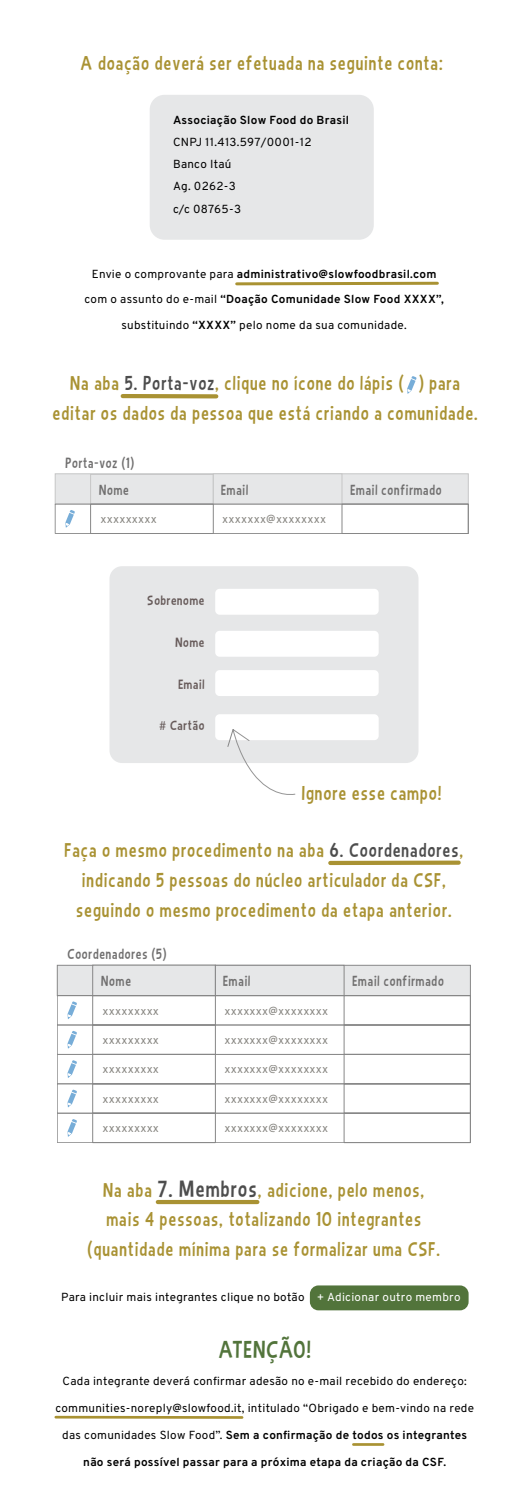
<style>
.page{position:relative;width:522px;height:1500px;background:#fff}
.page>*{position:absolute;margin:0;border:0;box-sizing:border-box;transform-origin:0 0}
.t1{font:24.6px "Bimbo JVE";letter-spacing:.005em;color:#52743b}
.t2{font:20.04px/29.7px "Bimbo JVE";letter-spacing:.025em;color:#a99233;text-align:center}
.t3{font:14.7px/27px "Bimbo JVE";letter-spacing:.025em;color:#706f6f}
.t4{font:13.5px "Bimbo JVE";letter-spacing:.015em;color:#665a59;scale:1.07 1}
.t5{font:11.7px/22.2px "Overpass";letter-spacing:.025em;color:#000}
.t6{font:11.7px "Overpass";letter-spacing:.025em;color:#56544d}
.t7{font:700 11.7px "Overpass";letter-spacing:.025em;color:#000}
.s1{font-weight:700}
.s2{color:#4d4d4d}
.s3{font-family:"Myriad Pro"}
.s4{font-size:23.4px;color:#4d4d4d}
.s5{color:#fff}
.s6{font-weight:400}
</style>
<div class="page">
<div style="left:110px;top:566px;width:309px;height:197px;background:#e6e7e8;border-radius:13px"></div>
<div style="left:55px;top:474px;width:413px;height:30px;background:#e6e7e8;border:1px solid #c6c6c6"></div>
<div style="left:90px;top:474px;width:123px;height:30px;background:#e6e7e8;border:1px solid #c6c6c6"></div>
<div style="left:213px;top:474px;width:129px;height:30px;background:#e6e7e8;border:1px solid #c6c6c6"></div>
<div style="left:150px;top:95px;width:224px;height:145px;background:#e6e7e8;border-radius:15px"></div>
<svg style="left:235px;top:281px;width:204px;height:5px"></svg>
<svg style="left:407px;top:376px;width:10px;height:18px"></svg>
<svg style="left:120px;top:394px;width:99px;height:5px"></svg>
<div style="left:55px;top:504px;width:414px;height:30px;border:1px solid #878787"></div>
<svg style="left:65px;top:510px;width:10px;height:18px"></svg>
<div style="left:90px;top:504px;width:124px;height:30px;border:1px solid #878787"></div>
<div style="left:342px;top:504px;width:127px;height:30px;border:1px solid #878787"></div>
<div style="left:215px;top:589px;width:164px;height:26px;background:#fff;border-radius:4px"></div>
<div style="left:215px;top:631px;width:164px;height:26px;background:#fff;border-radius:4px"></div>
<div style="left:215px;top:670px;width:164px;height:26px;background:#fff;border-radius:4px"></div>
<div style="left:215px;top:714px;width:164px;height:26px;background:#fff;border-radius:4px"></div>
<svg style="left:227px;top:729px;width:68px;height:66px"></svg>
<svg style="left:328px;top:860px;width:133px;height:6px"></svg>
<div style="left:57px;top:965px;width:414px;height:31px;background:#e6e7e8;border:1px solid #878787"></div>
<div style="left:93px;top:965px;width:123px;height:31px;background:#e6e7e8;border:1px solid #878787"></div>
<div style="left:215px;top:965px;width:129px;height:31px;background:#e6e7e8;border:1px solid #878787"></div>
<div style="left:57px;top:995px;width:414px;height:30px;border:1px solid #878787"></div>
<svg style="left:68px;top:1001px;width:9px;height:18px"></svg>
<div style="left:92px;top:995px;width:124px;height:30px;border:1px solid #878787"></div>
<div style="left:344px;top:995px;width:127px;height:30px;border:1px solid #878787"></div>
<div style="left:57px;top:1024px;width:414px;height:30px;border:1px solid #878787"></div>
<svg style="left:68px;top:1031px;width:9px;height:17px"></svg>
<div style="left:92px;top:1024px;width:124px;height:30px;border:1px solid #878787"></div>
<div style="left:344px;top:1024px;width:127px;height:30px;border:1px solid #878787"></div>
<div style="left:57px;top:1054px;width:414px;height:30px;border:1px solid #878787"></div>
<svg style="left:68px;top:1060px;width:9px;height:18px"></svg>
<div style="left:92px;top:1054px;width:124px;height:30px;border:1px solid #878787"></div>
<div style="left:344px;top:1054px;width:127px;height:30px;border:1px solid #878787"></div>
<div style="left:57px;top:1083px;width:414px;height:30px;border:1px solid #878787"></div>
<svg style="left:68px;top:1089px;width:9px;height:18px"></svg>
<div style="left:92px;top:1083px;width:124px;height:30px;border:1px solid #878787"></div>
<div style="left:344px;top:1083px;width:127px;height:30px;border:1px solid #878787"></div>
<div style="left:57px;top:1113px;width:414px;height:30px;border:1px solid #878787"></div>
<svg style="left:68px;top:1119px;width:9px;height:18px"></svg>
<div style="left:92px;top:1113px;width:124px;height:30px;border:1px solid #878787"></div>
<div style="left:344px;top:1113px;width:127px;height:30px;border:1px solid #878787"></div>
<hr style="left:158px;top:1200px;width:99px;height:4px;background:#a99233">
<div style="left:310px;top:1285px;width:159px;height:25px;background:#52743b;border-radius:9px"></div>
<svg style="left:54px;top:1415px;width:190px;height:4px"></svg>
<hr style="left:353px;top:1443px;width:30px;height:3px;background:#a99233">
<h2 class="t2" style="left:80px;top:48px;width:364px">A doação deverá ser efetuada na seguinte conta:</h2>
<p class="t7" style="left:173px;top:112px;width:177px">Associação Slow Food do Brasil</p>
<p class="t5" style="left:173px;top:131px;width:140px">CNPJ 11.413.597/0001-12<br>Banco Itaú<br>Ag. 0262-3<br>c/c 08765-3</p>
<p class="t5" style="left:85px;top:261px;width:361px;line-height:25.5px;text-align:center">Envie o comprovante para <span class="s1">administrativo@slowfoodbrasil.com </span>com o assunto do e-mail <span class="s1">“Doação Comunidade Slow Food XXXX”, </span>substituindo <span class="s1">“XXXX”</span> pelo nome da sua comunidade.</p>
<h2 class="t2" style="left:52px;top:369px;width:427px">Na aba <span class="s2">5. Porta-voz</span>, clique no ícone do lápis ( ) para editar os dados da pessoa que está criando a comunidade.</h2>
<p class="t3" style="left:99px;top:449px;width:37px;text-indent:-34px">Porta-voz (1)<br>Nome</p>
<p class="t3" style="left:221px;top:476px;width:29px">Email</p>
<p class="t3" style="left:350px;top:476px;width:93px">Email confirmado</p>
<p class="t6" style="left:100px;top:512px;width:58px">xxxxxxxxx</p>
<p class="t6" style="left:222px;top:512px;width:105px">xxxxxxx@xxxxxxxx</p>
<p class="t4" style="left:147px;top:593px;width:55px">Sobrenome</p>
<p class="t4" style="left:175px;top:635px;width:29px">Nome</p>
<p class="t4" style="left:178px;top:676px;width:26px">Email</p>
<p class="t4" style="left:159px;top:718px;width:44px"><span class="s3">#</span> Cartão</p>
<h2 class="t2" style="left:302px;top:778px;width:142px">Ignore esse campo!</h2>
<h2 class="t2" style="left:64px;top:835px;width:401px">Faça o mesmo procedimento na aba <span class="s2">6. Coordenadores</span>, indicando 5 pessoas do núcleo articulador da CSF, seguindo o mesmo procedimento da etapa anterior.</h2>
<p class="t3" style="left:67px;top:940px;width:101px;text-align:center">Coordenadores (5)<br>Nome</p>
<p class="t3" style="left:223px;top:967px;width:29px">Email</p>
<p class="t3" style="left:352px;top:967px;width:93px">Email confirmado</p>
<p class="t6" style="left:103px;top:1003px;width:58px">xxxxxxxxx</p>
<p class="t6" style="left:224px;top:1003px;width:105px">xxxxxxx@xxxxxxxx</p>
<p class="t6" style="left:103px;top:1033px;width:58px">xxxxxxxxx</p>
<p class="t6" style="left:224px;top:1033px;width:105px">xxxxxxx@xxxxxxxx</p>
<p class="t6" style="left:103px;top:1062px;width:58px">xxxxxxxxx</p>
<p class="t6" style="left:224px;top:1062px;width:105px">xxxxxxx@xxxxxxxx</p>
<p class="t6" style="left:103px;top:1091px;width:58px">xxxxxxxxx</p>
<p class="t6" style="left:224px;top:1091px;width:105px">xxxxxxx@xxxxxxxx</p>
<p class="t6" style="left:103px;top:1121px;width:58px">xxxxxxxxx</p>
<p class="t6" style="left:224px;top:1121px;width:105px">xxxxxxx@xxxxxxxx</p>
<h2 class="t2" style="left:87px;top:1175px;width:354px">Na aba <span class="s4">7. Membros</span>, adicione, pelo menos, mais 4 pessoas, totalizando 10 integrantes (quantidade mínima para se formalizar uma CSF.</h2>
<p class="t5" style="left:61px;top:1286px;width:401px">Para incluir mais integrantes clique no botão <span class="s5">+ Adicionar outro membro</span></p>
<h1 class="t1" style="left:218px;top:1336px;width:95px">ATENÇÃO!</h1>
<p class="t5" style="left:63px;top:1370px;width:406px">Cada integrante deverá confirmar adesão no e-mail recebido do endereço:</p>
<p class="t5" style="left:55px;top:1397px;width:420px">communities-noreply@slowfood.it, intitulado “Obrigado e bem-vindo na rede</p>
<p class="t7" style="left:62px;top:1428px;width:406px"><span class="s6">das comunidades Slow Food”.</span> Sem a confirmação de todos os integrantes</p>
<p class="t7" style="left:83px;top:1455px;width:364px">não será possível passar para a próxima etapa da criação da CSF.</p>
</div>
